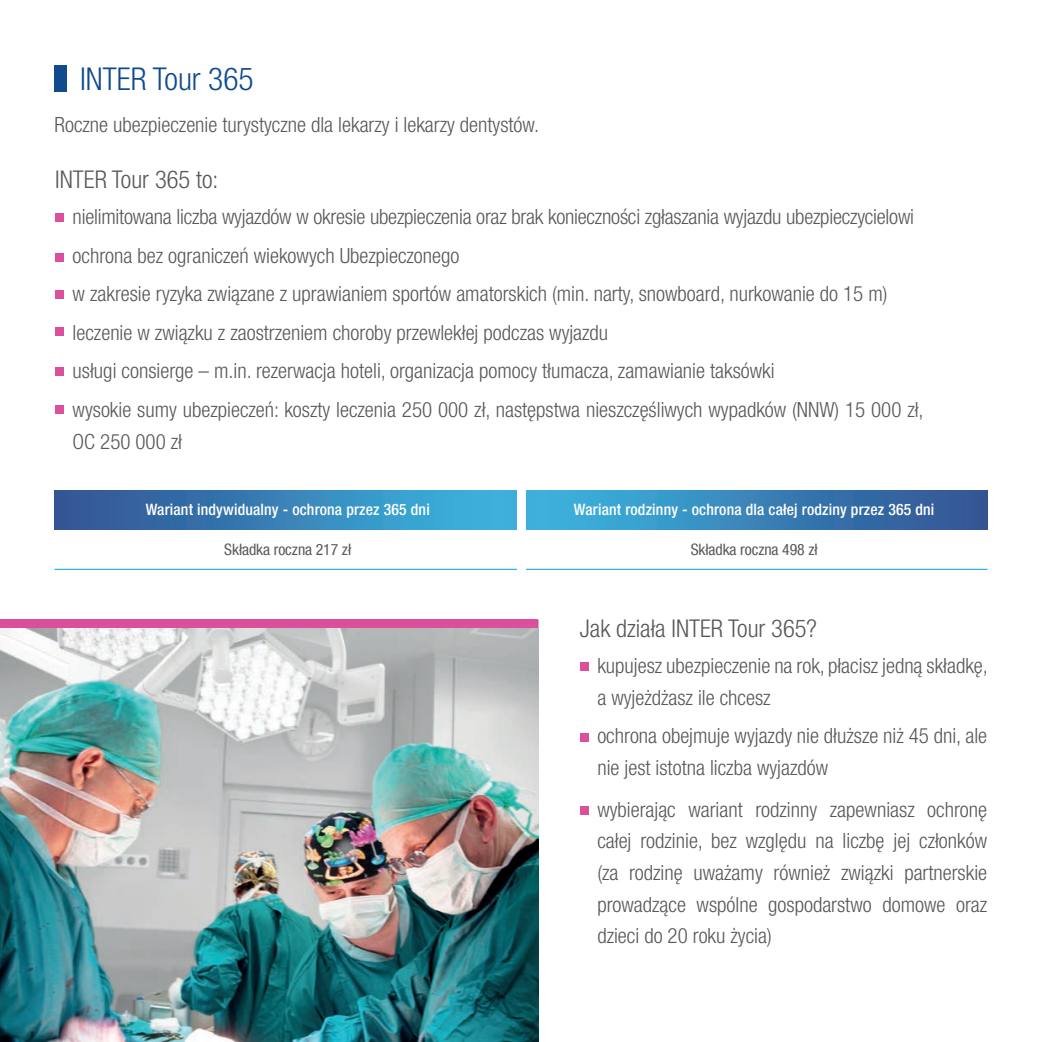
<style>
.page{position:relative;width:1042px;height:1042px;background:#fff}
.page>*{position:absolute;margin:0;border:0;box-sizing:border-box;transform-origin:0 0}
.t1{font:300 condensed 31.5px "Helvetica Neue LT Com";color:#0f4b8d}
.t2{font:300 condensed 24.5px "Helvetica Neue LT Com";color:#57585a}
.t3{font:300 condensed 21px/31.5px "Helvetica Neue LT Com";color:#57585a}
.t4{font:500 condensed 15.75px "Helvetica Neue LT Com";letter-spacing:.01em;color:#fff}
.t5{font:condensed 15.75px "Helvetica Neue LT Com";letter-spacing:-.005em;color:#57585a}
</style>
<div class="page">
<div style="left:55px;top:65px;width:12px;height:27px;background:#0f4b8d"></div>
<div style="left:55px;top:213px;width:9px;height:9px;background:#db4f9d"></div>
<div style="left:580px;top:662px;width:8px;height:9px;background:#db4f9d"></div>
<div style="left:55px;top:253px;width:9px;height:8px;background:#db4f9d"></div>
<div style="left:580px;top:733px;width:9px;height:9px;background:#db4f9d"></div>
<div style="left:55px;top:290px;width:9px;height:9px;background:#db4f9d"></div>
<div style="left:580px;top:806px;width:8px;height:8px;background:#db4f9d"></div>
<div style="left:55px;top:367px;width:9px;height:9px;background:#db4f9d"></div>
<img style="left:55px;top:490px;width:932px;height:40px">
<hr style="left:55px;top:569px;width:466px;height:1px;background:#00a1e3">
<hr style="left:521px;top:569px;width:466px;height:1px;background:#00a1e3">
<div style="left:516px;top:486px;width:9px;height:83px;background:#fff"></div>
<img style="left:0;top:628px;width:538px;height:414px">
<div style="left:0;top:619px;width:538px;height:9px;background:#db4f9d"></div>
<div style="left:55px;top:405px;width:9px;height:9px;background:#db4f9d"></div>
<div style="left:55px;top:327px;width:9px;height:9px;background:#db4f9d"></div>
<h1 class="t1" style="left:80px;top:61px;width:175px">INTER Tour 365</h1>
<p class="t3" style="left:55px;top:108px;width:486px">Roczne ubezpieczenie turystyczne dla lekarzy i lekarzy dentystów.</p>
<p class="t2" style="left:55px;top:165px;width:165px">INTER Tour 365 to:</p>
<p class="t3" style="left:73px;top:198px;width:852px;line-height:38.5px">nielimitowana liczba wyjazdów w okresie ubezpieczenia oraz brak konieczności zgłaszania wyjazdu ubezpieczycielowi ochrona bez ograniczeń wiekowych Ubezpieczonego<br>w zakresie ryzyka związane z uprawianiem sportów amatorskich (min. narty, snowboard, nurkowanie do 15 m) leczenie w związku z zaostrzeniem choroby przewlekłej podczas wyjazdu<br>usługi consierge – m.in. rezerwacja hoteli, organizacja pomocy tłumacza, zamawianie taksówki<br>wysokie sumy ubezpieczeń: koszty leczenia 250 000 zł, następstwa nieszczęśliwych wypadków (NNW) 15 000 zł,</p>
<p class="t3" style="left:73px;top:425px;width:111px">OC 250 000 zł</p>
<p class="t4" style="left:146px;top:500px;width:286px">Wariant indywidualny - ochrona przez 365 dni</p>
<p class="t4" style="left:574px;top:500px;width:362px">Wariant rodzinny - ochrona dla całej rodziny przez 365 dni</p>
<p class="t5" style="left:224px;top:540px;width:128px">Składka roczna 217 zł</p>
<p class="t5" style="left:691px;top:540px;width:128px">Składka roczna 498 zł</p>
<p class="t2" style="left:580px;top:614px;width:238px">Jak działa INTER Tour 365?</p>
<p class="t3" style="left:597px;top:650px;width:392px">kupujesz ubezpieczenie na rok, płacisz jedną składkę, a wyjeżdżasz ile chcesz</p>
<p class="t3" style="left:597px;top:720px;width:391px">ochrona obejmuje wyjazdy nie dłuższe niż 45 dni, ale nie jest istotna liczba wyjazdów</p>
<p class="t3" style="left:597px;top:794px;width:391px;text-align:justify">wybierając wariant rodzinny zapewniasz ochronę całej rodzinie, bez względu na liczbę jej członków (za rodzinę uważamy również związki partnerskie prowadzące wspólne gospodarstwo domowe oraz dzieci do 20 roku życia)</p>
</div>
